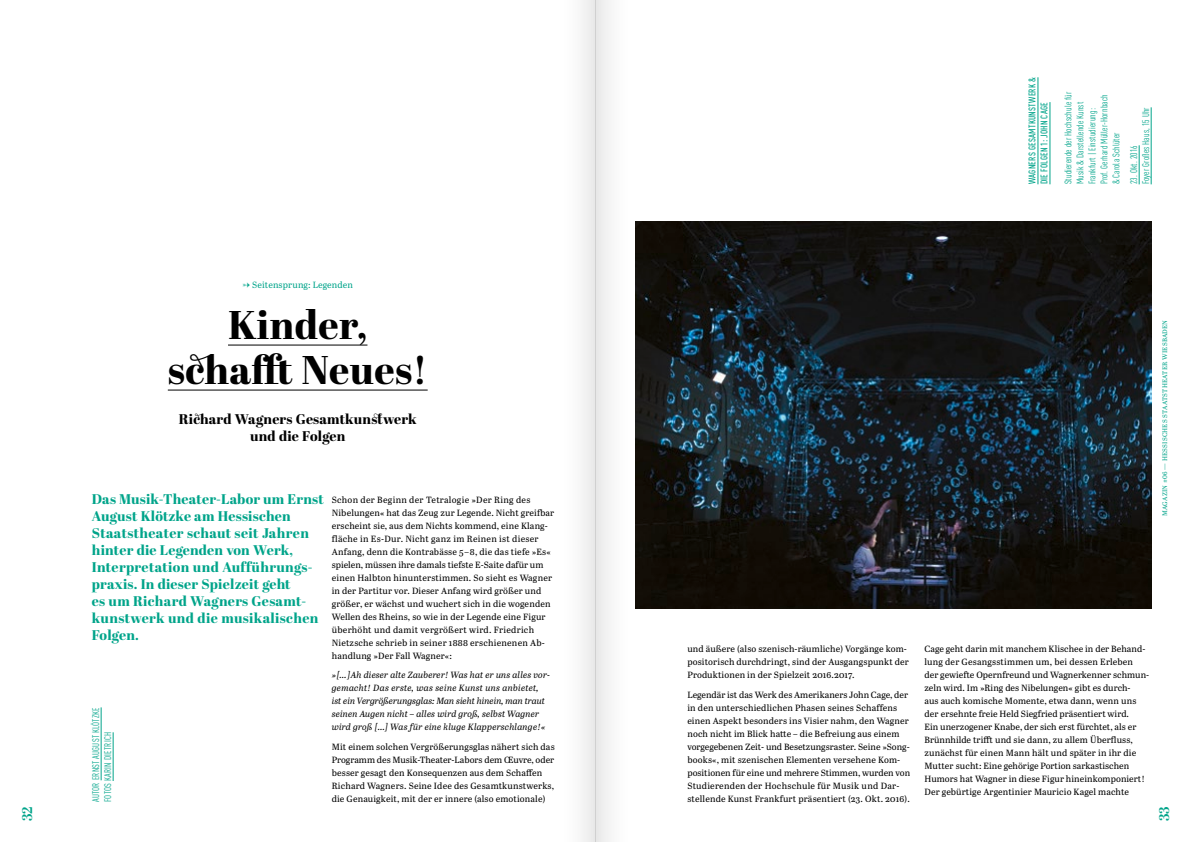
<style>
.page{position:relative;width:1191px;height:842px;background:#fff}
.page>*{position:absolute;margin:0;border:0;box-sizing:border-box;transform-origin:0 0}
.t1{font:800 40px/45px "Abril Display";letter-spacing:.01em;color:#000;text-align:center}
.t2{font:800 14px/17px "Abril Display";letter-spacing:.015em;color:#00a48a}
.t3{font:800 14px/17px "Abril Display";letter-spacing:.015em;color:#000;text-align:center}
.t4{font:700 14px "Abril Display";color:#00a48a}
.t5{font:condensed 9.5px/12px "DIN Pro";letter-spacing:.01em;color:#00a48a}
.t6{font:500 condensed 9.5px/12px "DIN Pro";letter-spacing:.02em;color:#00a48a}
.t7{font:9px/13px "Abril Text";letter-spacing:.015em;color:#000}
.t8{font:italic 9px/13px "Abril Text";letter-spacing:.01em;color:#000}
.t9{font:9px "Abril Text";letter-spacing:.015em;color:#00a48a}
.t10{font:6.5px "Abril Text";letter-spacing:.04em;color:#00a48a}
</style>
<div class="page">
<img style="left:635px;top:222px;width:516px;height:386px">
<hr style="left:228px;top:345px;width:139px;height:1px;background:#000">
<hr style="left:168px;top:390px;width:260px;height:1px;background:#000">
<hr style="left:101px;top:707px;width:1px;height:73px;background:#00a48a">
<hr style="left:113px;top:732px;width:1px;height:49px;background:#00a48a">
<hr style="left:1037px;top:77px;width:1px;height:107px;background:#00a48a">
<hr style="left:1049px;top:102px;width:1px;height:82px;background:#00a48a">
<hr style="left:1139px;top:145px;width:1px;height:39px;background:#00a48a">
<hr style="left:1151px;top:107px;width:1px;height:77px;background:#00a48a">
<div style="left:595px;top:0;width:40px;height:842px;background:linear-gradient(to right,#eaeaea,#fff)"></div>
<div style="left:556px;top:0;width:39px;height:842px;background:linear-gradient(to right,#fff,#ececec)"></div>
<p class="t9" style="left:242px;top:279px;width:112px">U Seitensprung: Legenden</p>
<h1 class="t1" style="left:168px;top:305px;width:261px">Kinder, schafft Neues!</h1>
<h2 class="t3" style="left:179px;top:411px;width:239px">Richard Wagners Gesamtkunstwerk und die Folgen</h2>
<p class="t2" style="left:92px;top:491px;width:233px">Das Musik-Theater-Labor um Ernst<br>August Klötzke am Hessischen<br>Staatstheater schaut seit Jahren hinter die Legenden von Werk,<br>Interpretation und Aufführungs&shy;praxis. In dieser Spielzeit geht<br>es um Richard Wagners Gesamt&shy;kunstwerk und die musikalischen<br>Folgen.</p>
<p class="t7" style="left:332px;top:493px;width:224px">Schon der Beginn der Tetralogie »Der Ring des Nibelungen« hat das Zeug zur Legende. Nicht greifbar erscheint sie, aus dem Nichts kommend, eine Klang&shy;fläche in Es-Dur. Nicht ganz im Reinen ist dieser Anfang, denn die Kontrabässe 5 – 8, die das tiefe »Es« spielen, müssen ihre damals tiefste E-Saite dafür um einen Halbton hinunterstimmen. So sieht es Wagner in der Partitur vor. Dieser Anfang wird größer und größer, er wächst und wuchert sich in die wogenden Wellen des Rheins, so wie in der Legende eine Figur überhöht und damit vergrößert wird. Friedrich Nietzsche schrieb in seiner 1888 erschienenen Ab&shy;handlung »Der Fall Wagner«:</p>
<p class="t8" style="left:332px;top:668px;width:219px">» [… ] Ah dieser alte Zauberer! Was hat er uns alles vor&shy;gemacht! Das erste, was seine Kunst uns anbietet, ist ein Vergrößerungsglas: Man sieht hinein, man traut seinen Augen nicht – alles wird groß, selbst Wagner wird groß [ …] Was für eine kluge Klapperschlange!«</p>
<p class="t7" style="left:332px;top:740px;width:224px">Mit einem solchen Vergrößerungsglas nähert sich das Programm des Musik-Theater-Labors dem Œuvre, oder besser gesagt den Konsequenzen aus dem Schaffen Richard Wagners. Seine Idee des Gesamtkunstwerks,</p>
<p class="t5" style="left:89px;top:802px;width:96px;rotate:-90deg">AUTOR ERNST AUGUST KLÖTZKE</p>
<p class="t5" style="left:101px;top:802px;width:71px;rotate:-90deg">FOTOS KARIN DIETRICH</p>
<p class="t7" style="left:332px;top:792px;width:215px">die Genauigkeit, mit der er innere (also emotionale)</p>
<p class="t6" style="left:1025px;top:184px;width:109px;rotate:-90deg">WAGNERS GESAMTKUNSTWERK &amp;<br>DIE FOLGEN 1: JOHN CAGE</p>
<p class="t5" style="left:1061px;top:184px;width:94px;rotate:-90deg">Studierende der Hochschule für<br>Musik &amp; Darstellende Kunst<br>Frankfurt | Einstudierung:<br>Prof. Gerhard Müller-Hornbach &amp; Carola Schlüter</p>
<p class="t5" style="left:1127px;top:184px;width:79px;rotate:-90deg">23. Okt. 2016<br>Foyer Großes Haus, 15 Uhr</p>
<p class="t10" style="left:1160px;top:516px;width:198px;rotate:-90deg">MAGAZIN #06 — HESSISCHES STAATSTHEATER WIESBADEN</p>
<p class="t7" style="left:687px;top:642px;width:223px">und äußere (also szenisch-räumliche) Vorgänge kom&shy;positorisch durchdringt, sind der Ausgangspunkt der<br>Produktionen in der Spielzeit 2016.2017.</p>
<p class="t7" style="left:687px;top:688px;width:224px">Legendär ist das Werk des Amerikaners John Cage, der in den unterschiedlichen Phasen seines Schaffens einen Aspekt besonders ins Visier nahm, den Wagner noch nicht im Blick hatte – die Befreiung aus einem vorgegebenen Zeit- und Besetzungsraster. Seine »Song&shy;books«, mit szenischen Elementen versehene Kom&shy;positionen für eine und mehrere Stimmen, wurden von Studierenden der Hochschule für Musik und Dar&shy;stellende Kunst Frankfurt präsentiert (23. Okt. 2016).</p>
<p class="t7" style="left:924px;top:642px;width:226px">Cage geht darin mit manchem Klischee in der Behand&shy;lung der Gesangsstimmen um, bei dessen Erleben der gewiefte Opernfreund und Wagnerkenner schmun&shy;zeln wird. Im »Ring des Nibelungen« gibt es durch-<br>aus auch komische Momente, etwa dann, wenn uns der ersehnte freie Held Siegfried präsentiert wird.<br>Ein unerzogener Knabe, der sich erst fürchtet, als er Brünnhilde trifft und sie dann, zu allem Überfluss, zunächst für einen Mann hält und später in ihr die Mutter sucht: Eine gehörige Portion sarkastischen Humors hat Wagner in diese Figur hineinkomponiert!<br>Der gebürtige Argentinier Mauricio Kagel machte</p>
<h2 class="t4" style="left:18px;top:821px;width:16px;rotate:-90deg">32</h2>
<h2 class="t4" style="left:1154px;top:821px;width:16px;rotate:-90deg">33</h2>
</div>
